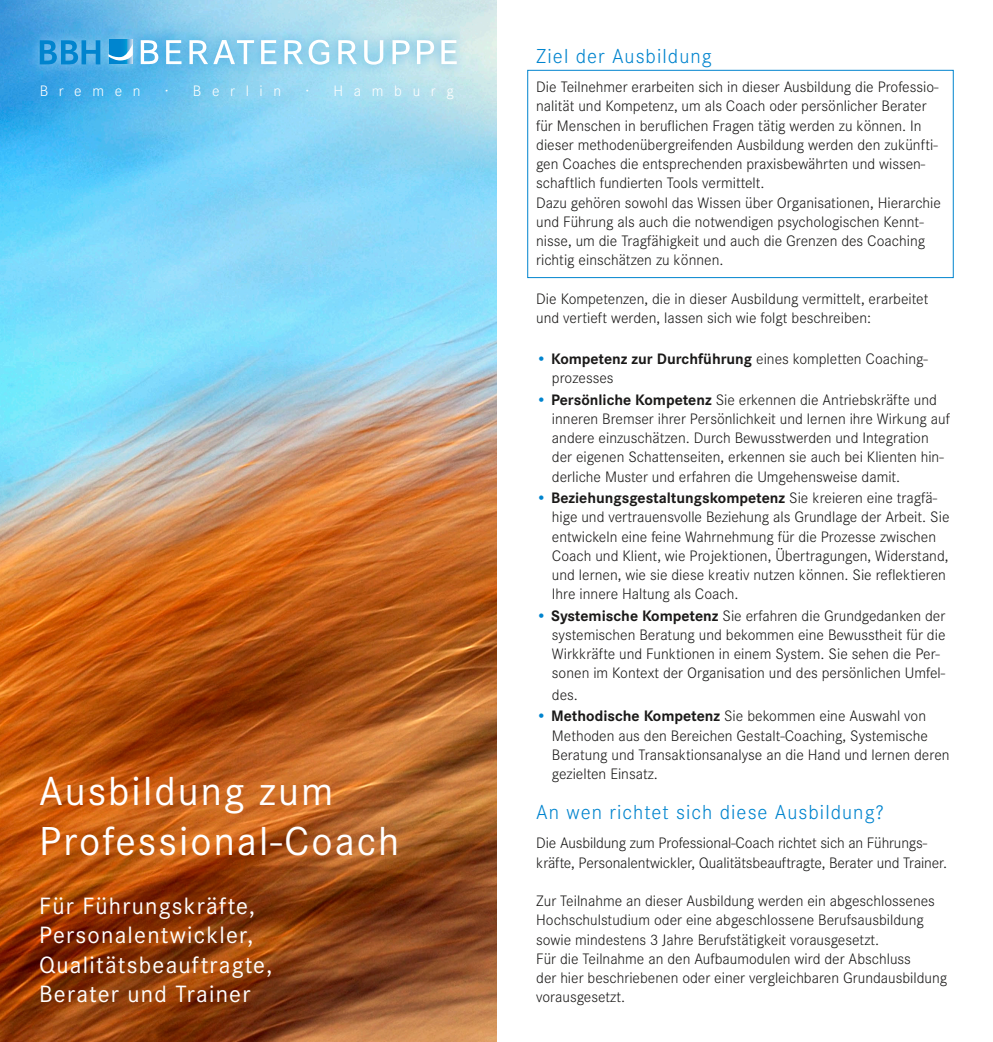
<style>
.page{position:relative;width:993px;height:1042px;background:#fff}
.page>*{position:absolute;margin:0;border:0;box-sizing:border-box;transform-origin:0 0}
.t1{font:42px/50.4px "Corporate S";letter-spacing:.05em;color:#fff}
.t2{font:24.5px/29.4px "Corporate S";letter-spacing:.05em;color:#fff}
.t3{font:300 21px "Corporate S";letter-spacing:.05em;color:#0084ce}
.t4{font:300 15.75px/19.2px "Corporate S";color:#1a1918}
.t5{font:300 15.75px "Corporate S";letter-spacing:.675em;color:#fff}
.s1{color:#0084ce}
.s2{font-weight:700}
</style>
<div class="page">
<img style="left:0;top:0;width:496px;height:1042px">
<div style="left:129px;top:29px;width:338px;height:46px;background:#0084ce;opacity:.55"></div>
<svg style="left:144px;top:40px;width:14px;height:24px"></svg>
<svg style="left:166px;top:40px;width:15px;height:24px"></svg>
<svg style="left:189px;top:40px;width:65px;height:24px"></svg>
<svg style="left:261px;top:40px;width:15px;height:24px"></svg>
<svg style="left:284px;top:40px;width:45px;height:25px"></svg>
<svg style="left:338px;top:40px;width:19px;height:24px"></svg>
<svg style="left:364px;top:40px;width:19px;height:25px"></svg>
<svg style="left:392px;top:40px;width:17px;height:24px"></svg>
<svg style="left:417px;top:40px;width:17px;height:24px"></svg>
<svg style="left:441px;top:40px;width:15px;height:24px"></svg>
<div style="left:28px;top:28px;width:116px;height:47px;background:#fff;opacity:.45"></div>
<svg style="left:40px;top:40px;width:60px;height:24px"></svg>
<svg style="left:109px;top:40px;width:23px;height:4px"></svg>
<svg style="left:109px;top:61px;width:23px;height:3px"></svg>
<svg style="left:108px;top:44px;width:24px;height:17px"></svg>
<div style="left:527px;top:70px;width:426px;height:208px;background:#fff;border:1px solid #0084ce"></div>
<p class="t5" style="left:40px;top:82px;width:102px">Bremen</p>
<p class="t5" style="left:166px;top:82px;width:117px">· Berlin</p>
<p class="t5" style="left:306px;top:82px;width:149px">· Hamburg</p>
<h1 class="t1" style="left:39px;top:766px;width:361px">Ausbildung zum<br>Professional-Coach</h1>
<h2 class="t2" style="left:39px;top:891px;width:234px">Für Führungskräfte,<br>Personalentwickler,<br>Qualitätsbeauftragte,<br>Berater und Trainer</h2>
<h3 class="t3" style="left:536px;top:45px;width:177px">Ziel der Ausbildung</h3>
<p class="t4" style="left:536px;top:78px;width:406px">Die Teilnehmer erarbeiten sich in dieser Ausbildung die Professio&shy;nalität und Kompetenz, um als Coach oder persönlicher Berater für Menschen in beruflichen Fragen tätig werden zu können. In dieser methodenübergreifenden Ausbildung werden den zukünfti&shy;gen Coaches die entsprechenden praxisbewährten und wissen&shy;schaftlich fundierten Tools vermittelt.<br>Dazu gehören sowohl das Wissen über Organisationen, Hierarchie und Führung als auch die notwendigen psychologischen Kennt&shy;nisse, um die Tragfähigkeit und auch die Grenzen des Coaching richtig einschätzen zu können.</p>
<p class="t4" style="left:536px;top:289px;width:393px">Die Kompetenzen, die in dieser Ausbildung vermittelt, erarbeitet und vertieft werden, lassen sich wie folgt beschreiben:</p>
<p class="t4" style="left:551px;top:349px;width:377px;text-indent:-16px"><span class="s1">•</span> <span class="s2">Kompetenz zur Durchführung</span> eines kompletten Coaching&shy;prozesses</p>
<p class="t4" style="left:551px;top:390px;width:399px;text-indent:-16px"><span class="s1">•</span> <span class="s2">Persönliche Kompetenz</span> Sie erkennen die Antriebskräfte und inneren Bremser ihrer Persönlichkeit und lernen ihre Wirkung auf andere einzuschätzen. Durch Bewusstwerden und Integration der eigenen Schattenseiten, erkennen sie auch bei Klienten hin&shy;derliche Muster und erfahren die Umgehensweise damit.</p>
<p class="t4" style="left:551px;top:488px;width:399px;text-indent:-16px"><span class="s1">•</span> <span class="s2">Beziehungsgestaltungskompetenz</span> Sie kreieren eine tragfä&shy;hige und vertrauensvolle Beziehung als Grundlage der Arbeit. Sie entwickeln eine feine Wahrnehmung für die Prozesse zwischen Coach und Klient, wie Projektionen, Übertragungen, Widerstand, und lernen, wie sie diese kreativ nutzen können. Sie reflektieren Ihre innere Haltung als Coach.</p>
<p class="t4" style="left:551px;top:606px;width:395px;text-indent:-16px"><span class="s1">•</span> <span class="s2">Systemische Kompetenz</span> Sie erfahren die Grundgedanken der systemischen Beratung und bekommen eine Bewusstheit für die Wirkkräfte und Funktionen in einem System. Sie sehen die Per&shy;sonen im Kontext der Organisation und des persönlichen Umfel-</p>
<p class="t4" style="left:551px;top:685px;width:27px">des.</p>
<p class="t4" style="left:551px;top:707px;width:399px;text-indent:-16px"><span class="s1">•</span> <span class="s2">Methodische Kompetenz</span> Sie bekommen eine Auswahl von Methoden aus den Bereichen Gestalt-Coaching, Systemische Beratung und Transaktionsanalyse an die Hand und lernen deren gezielten Einsatz.</p>
<h3 class="t3" style="left:536px;top:801px;width:349px">An wen richtet sich diese Ausbildung?</h3>
<p class="t4" style="left:536px;top:834px;width:412px">Die Ausbildung zum Professional-Coach richtet sich an Führungs&shy;kräfte, Personalentwickler, Qualitätsbeauftragte, Berater und Trainer.</p>
<p class="t4" style="left:536px;top:891px;width:412px">Zur Teilnahme an dieser Ausbildung werden ein abgeschlossenes Hochschulstudium oder eine abgeschlossene Berufsausbildung sowie mindestens 3 Jahre Berufstätigkeit vorausgesetzt.<br>Für die Teilnahme an den Aufbaumodulen wird der Abschluss<br>der hier beschriebenen oder einer vergleichbaren Grundausbildung vorausgesetzt.</p>
</div>
